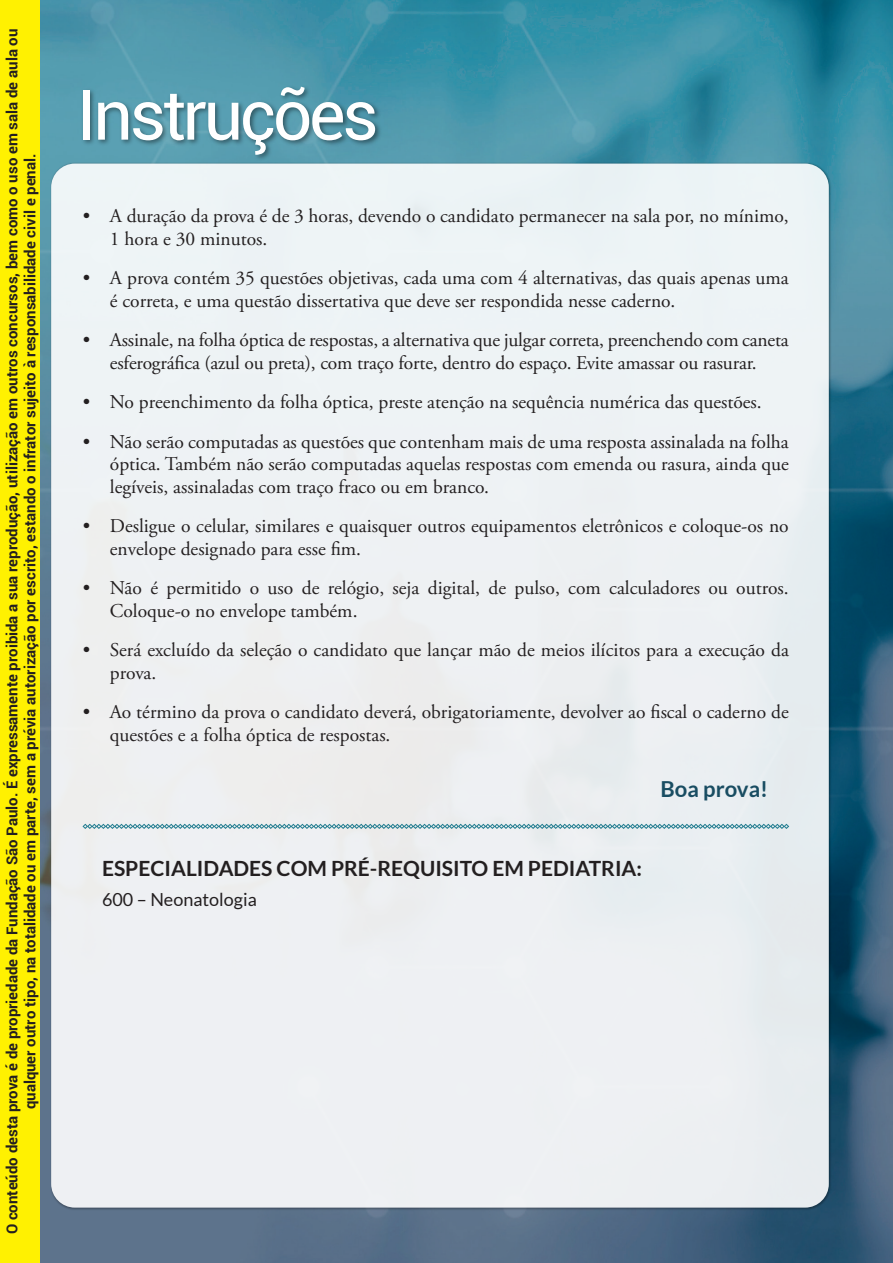
<style>
.page{position:relative;width:893px;height:1263px;background:#fff}
.page>*{position:absolute;margin:0;border:0;box-sizing:border-box;transform-origin:0 0}
.t1{font:69.9px "Roboto";letter-spacing:-.05em;color:#fff}
.t2{font:700 22.05px "Lato";color:#194d62}
.t3{font:700 21px "Lato";color:#231f20}
.t4{font:19.5px/22.5px "Adobe Garamond Pro";color:#231f20}
.t5{font:18px "Lato";color:#231f20}
.t6{font:700 15px/18px "Roboto";color:#231f20;text-align:center}
</style>
<div class="page">
<img style="left:40px;top:0;width:853px;height:1263px">
<div style="left:51px;top:164px;width:778px;height:1043px;background:#eef0f3;border-radius:24px"></div>
<img style="left:73px;top:75px;width:311px;height:89px">
<svg style="left:83px;top:824px;width:706px;height:5px"></svg>
<div style="left:0;top:0;width:40px;height:1263px;background:#fff101"></div>
<p class="t6" style="left:3px;top:1234px;width:1207px;rotate:-90deg">O conteúdo desta prova é de propriedade da Fundação São Paulo. É expressamente proibida a sua reprodução, utilização em outros concursos, bem como o uso em sala de aula ou qualquer outro tipo, na totalidade ou em parte, sem a prévia autorização por escrito, estando o infrator sujeito à responsabilidade civil e penal.</p>
<h1 class="t1" style="left:77px;top:66px;width:303px">Instruções</h1>
<p class="t4" style="left:110px;top:205px;width:680px;text-indent:-27px">• A duração da prova é de 3 horas, devendo o candidato permanecer na sala por, no mínimo,<br>1 hora e 30 minutos.</p>
<p class="t4" style="left:110px;top:267px;width:680px;text-indent:-27px">• A prova contém 35 questões objetivas, cada uma com 4 alternativas, das quais apenas uma é correta, e uma questão dissertativa que deve ser respondida nesse caderno.</p>
<p class="t4" style="left:83px;top:329px;width:707px;text-align:center">• Assinale, na folha óptica de respostas, a alternativa que julgar correta, preenchendo com caneta esferográfica (azul ou preta), com traço forte, dentro do espaço. Evite amassar ou rasurar.</p>
<p class="t4" style="left:83px;top:391px;width:680px">• No preenchimento da folha óptica, preste atenção na sequência numérica das questões.</p>
<p class="t4" style="left:110px;top:431px;width:680px;text-align:justify;text-indent:-27px">• Não serão computadas as questões que contenham mais de uma resposta assinalada na folha óptica. Também não serão computadas aquelas respostas com emenda ou rasura, ainda que legíveis, assinaladas com traço fraco ou em branco.</p>
<p class="t4" style="left:110px;top:515px;width:680px;text-indent:-27px">• Desligue o celular, similares e quaisquer outros equipamentos eletrônicos e coloque-os no envelope designado para esse fim.</p>
<p class="t4" style="left:110px;top:577px;width:680px;text-indent:-27px">• Não é permitido o uso de relógio, seja digital, de pulso, com calculadores ou outros.<br>Coloque-o no envelope também.</p>
<p class="t4" style="left:110px;top:639px;width:680px;text-indent:-27px">• Será excluído da seleção o candidato que lançar mão de meios ilícitos para a execução da prova.</p>
<p class="t4" style="left:110px;top:701px;width:680px;text-indent:-27px">• Ao término da prova o candidato deverá, obrigatoriamente, devolver ao fiscal o caderno de questões e a folha óptica de respostas.</p>
<p class="t2" style="left:661px;top:776px;width:109px">Boa prova!</p>
<p class="t3" style="left:102px;top:856px;width:542px">ESPECIALIDADES COM PRÉ-REQUISITO EM PEDIATRIA:</p>
<p class="t5" style="left:102px;top:889px;width:156px">600 – Neonatologia</p>
</div>
